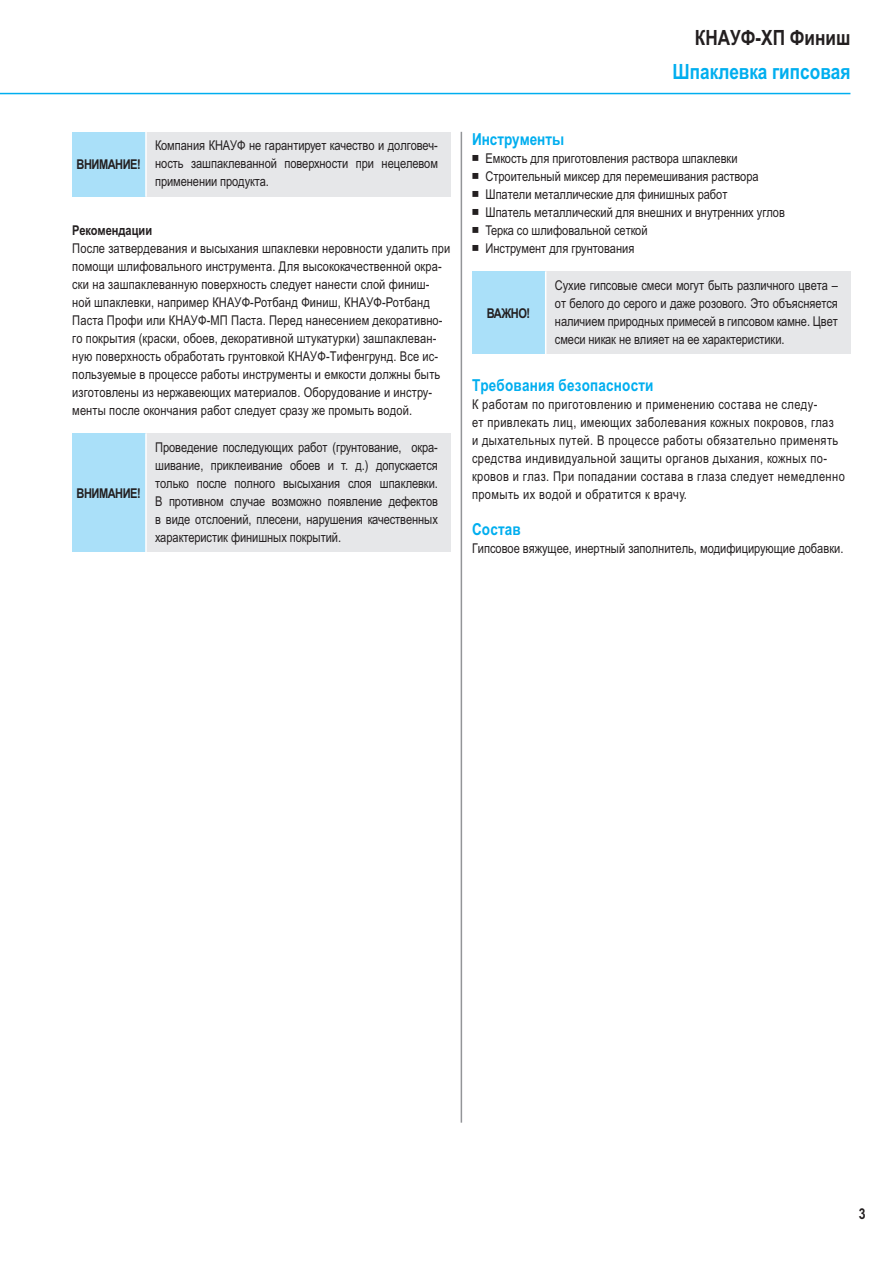
<style>
.page{position:relative;width:893px;height:1263px;background:#fff}
.page>*{position:absolute;margin:0;border:0;box-sizing:border-box;transform-origin:0 0}
.t1{font:700 21px "Arial Narrow MT Pro Cyr";color:#00aeef}
.t2{font:700 21px "Arial Narrow MT Pro Cyr";color:#231f20}
.t3{font:700 16.5px "Arial Narrow MT Pro Cyr";letter-spacing:.01em;color:#00aeef}
.t4{font:700 15px "Arial Narrow MT Pro Cyr";color:#231f20}
.t5{font:13.5px/18px "Arial Narrow MT Pro Cyr";letter-spacing:.01em;color:#231f20;text-align:justify}
.t6{font:13.5px/18px "Arial Narrow MT Pro Cyr";letter-spacing:.03em;color:#231f20}
.t7{font:700 13.5px "Arial Narrow MT Pro Cyr";letter-spacing:-.035em;color:#231f20}
.t8{font:700 13.5px "Arial Narrow MT Pro Cyr";color:#231f20}
.s1{font-family:"Arial Unicode MS"}
</style>
<div class="page">
<hr style="left:0;top:93px;width:850px;height:1px;background:#00aeef">
<hr style="left:461px;top:132px;width:1px;height:991px;background:#939598">
<div style="left:72px;top:132px;width:74px;height:65px;background:#aae0f9"></div>
<div style="left:146px;top:132px;width:305px;height:65px;background:#e6e7e9"></div>
<hr style="left:145px;top:132px;width:2px;height:65px;background:#fff">
<div style="left:72px;top:433px;width:74px;height:119px;background:#aae0f9"></div>
<div style="left:146px;top:433px;width:305px;height:119px;background:#e6e7e9"></div>
<hr style="left:145px;top:433px;width:2px;height:119px;background:#fff">
<div style="left:472px;top:271px;width:74px;height:83px;background:#aae0f9"></div>
<div style="left:546px;top:271px;width:304px;height:83px;background:#e6e7e9"></div>
<hr style="left:545px;top:271px;width:1px;height:83px;background:#fff">
<p class="t7" style="left:77px;top:159px;width:66px">ВНИМАНИЕ!</p>
<p class="t5" style="left:155px;top:138px;width:284px">Компания КНАУФ не гарантирует качество и долговеч&shy;ность зашпаклеванной поверхности при нецелевом применении продукта.</p>
<p class="t8" style="left:72px;top:226px;width:81px">Рекомендации</p>
<p class="t5" style="left:72px;top:241px;width:380px;text-align:left">После затвердевания и высыхания шпаклевки неровности удалить при помощи шлифовального инструмента. Для высококачественной окра&shy;ски на зашпаклеванную поверхность следует нанести слой финиш&shy;ной шпаклевки, например КНАУФ-Ротбанд Финиш, КНАУФ-Ротбанд Паста Профи или КНАУФ-МП Паста. Перед нанесением декоративно&shy;го покрытия (краски, обоев, декоративной штукатурки) зашпаклеван&shy;ную поверхность обработать грунтовкой КНАУФ-Тифенгрунд. Все ис&shy;пользуемые в процессе работы инструменты и емкости должны быть изготовлены из нержавеющих материалов. Оборудование и инстру&shy;менты после окончания работ следует сразу же промыть водой.</p>
<p class="t7" style="left:77px;top:488px;width:66px">ВНИМАНИЕ!</p>
<p class="t5" style="left:155px;top:439px;width:284px">Проведение последующих работ (грунтование, окра&shy;шивание, приклеивание обоев и т. д.) допускается только после полного высыхания слоя шпаклевки.<br>В противном случае возможно появление дефектов в виде отслоений, плесени, нарушения качественных характеристик финишных покрытий.</p>
<h1 class="t2" style="left:695px;top:30px;width:157px">КНАУФ-ХП Финиш</h1>
<h1 class="t1" style="left:672px;top:64px;width:179px">Шпаклевка гипсовая</h1>
<p class="t3" style="left:472px;top:133px;width:94px">Инструменты</p>
<p class="t5" style="left:472px;top:151px;width:314px;text-align:left"><span class="s1">￭</span> Емкость для приготовления раствора шпаклевки<br><span class="s1">￭</span> Строительный миксер для перемешивания раствора<br><span class="s1">￭</span> Шпатели металлические для финишных работ<br><span class="s1">￭</span> Шпатель металлический для внешних и внутренних углов<span class="s1">￭</span> Терка со шлифовальной сеткой<br><span class="s1">￭</span> Инструмент для грунтования</p>
<p class="t5" style="left:555px;top:277px;width:284px">Сухие гипсовые смеси могут быть различного цвета – от белого до серого и даже розового. Это объясняется наличием природных примесей в гипсовом камне. Цвет смеси никак не влияет на ее характеристики.</p>
<p class="t3" style="left:472px;top:379px;width:183px">Требования безопасности</p>
<p class="t6" style="left:472px;top:397px;width:374px">К работам по приготовлению и применению состава не следу-<br>ет привлекать лиц, имеющих заболевания кожных покровов, глаз<br>и дыхательных путей. В процессе работы обязательно применять средства индивидуальной защиты органов дыхания, кожных по&shy;кровов и глаз. При попадании состава в глаза следует немедленно промыть их водой и обратится к врачу.</p>
<p class="t3" style="left:472px;top:523px;width:50px">Состав</p>
<p class="t5" style="left:472px;top:541px;width:373px">Гипсовое вяжущее, инертный заполнитель, модифицирующие добавки.</p>
<p class="t7" style="left:487px;top:308px;width:45px">ВАЖНО!</p>
<p class="t4" style="left:859px;top:1208px;width:8px">3</p>
</div>
